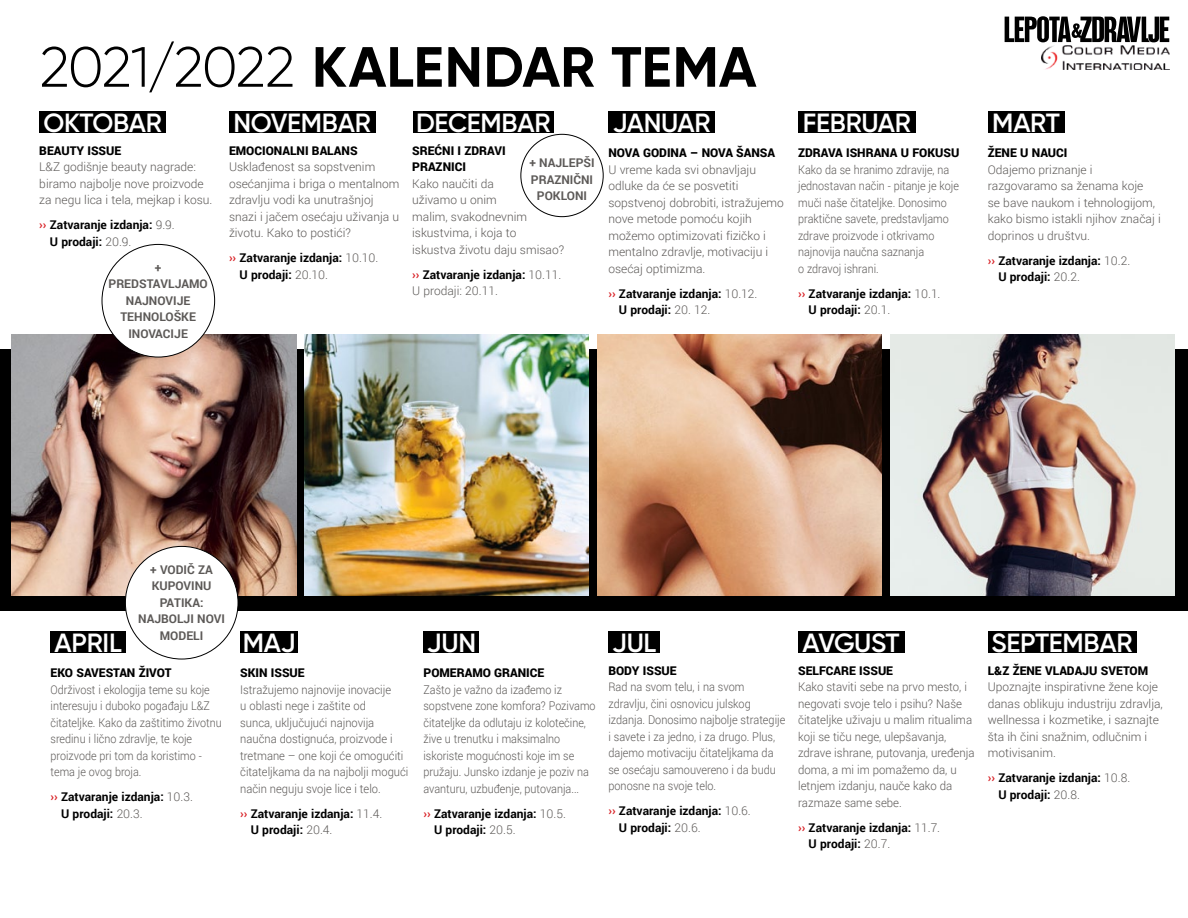
<style>
.page{position:relative;width:1188px;height:918px;background:#fff}
.page>*{position:absolute;margin:0;border:0;box-sizing:border-box;transform-origin:0 0}
.t1{font:700 56.55px "Gilroy";letter-spacing:.005em;color:#000}
.t2{font:600 26.25px "Gilroy";letter-spacing:-.01em;color:#fff}
.t3{font:300 12px/16.5px "Roboto";color:#5c5957}
.t4{font:300 12px/16.5px "Roboto";color:#5c5957;scale:.9 1}
.t5{font:700 12px/16.5px "Roboto";color:#000}
.t6{font:300 12px/16.5px "Roboto";color:#5c5957;scale:.95 1}
.t7{font:300 12px/16.5px "Roboto";color:#5c5957;scale:.91 1}
.t8{font:300 12px/16.5px "Roboto";color:#5c5957;scale:.93 1}
.t9{font:900 12px/16.5px "Roboto";color:#000}
.t10{font:700 12px/16.5px "Roboto";color:#5c5957;text-align:center}
.s1{font-weight:300}
.s2{color:#d82025}
.s3{font-weight:300;color:#5c5957}
.s4{font-weight:700;color:#d82025}
.s5{font-weight:700;color:#000}
</style>
<div class="page">
<div style="left:0;top:350px;width:1188px;height:261px;background:#000"></div>
<img style="left:11px;top:334px;width:285px;height:262px">
<img style="left:304px;top:334px;width:285px;height:262px">
<img style="left:597px;top:334px;width:285px;height:262px">
<img style="left:890px;top:334px;width:285px;height:262px">
<div style="left:608px;top:111px;width:107px;height:21px;background:#000"></div>
<div style="left:798px;top:111px;width:118px;height:21px;background:#000"></div>
<div style="left:988px;top:111px;width:76px;height:21px;background:#000"></div>
<div style="left:608px;top:631px;width:52px;height:21px;background:#000"></div>
<div style="left:798px;top:631px;width:106px;height:21px;background:#000"></div>
<div style="left:988px;top:631px;width:148px;height:21px;background:#000"></div>
<div style="left:39px;top:111px;width:127px;height:21px;background:#000"></div>
<div style="left:229px;top:111px;width:146px;height:21px;background:#000"></div>
<div style="left:413px;top:111px;width:140px;height:21px;background:#000"></div>
<div style="left:102px;top:244px;width:113px;height:113px;background:#fff;border-radius:50%"></div>
<div style="left:51px;top:631px;width:75px;height:21px;background:#000"></div>
<div style="left:240px;top:631px;width:58px;height:21px;background:#000"></div>
<div style="left:423px;top:631px;width:56px;height:21px;background:#000"></div>
<div style="left:125px;top:546px;width:113px;height:113px;background:#fff;border-radius:50%"></div>
<svg style="left:1005px;top:16px;width:164px;height:26px"></svg>
<img style="left:1042px;top:46px;width:127px;height:24px">
<h1 class="t1" style="left:40px;top:32px;width:719px"><span class="s1">2021/2022</span> KALENDAR TEMA</h1>
<h2 class="t2" style="left:613px;top:107px;width:99px">JANUAR</h2>
<h2 class="t2" style="left:803px;top:107px;width:109px">FEBRUAR</h2>
<h2 class="t2" style="left:992px;top:107px;width:69px">MART</h2>
<p class="t9" style="left:608px;top:144px;width:168px">NOVA GODINA – NOVA ŠANSA</p>
<p class="t3" style="left:608px;top:161px;width:177px">U vreme kada svi obnavljaju odluke da će se posvetiti sopstvenoj dobrobiti, istražujemo nove metode pomoću kojih možemo optimizovati fizičko i mentalno zdravlje, motivaciju i osećaj optimizma.</p>
<p class="t5" style="left:619px;top:285px;width:140px;text-indent:-11px"><span class="s2">››</span> Zatvaranje izdanja: <span class="s3">10.12.<br></span>U prodaji: <span class="s3">20. 12.</span></p>
<h2 class="t2" style="left:43px;top:107px;width:120px">OKTOBAR</h2>
<h2 class="t2" style="left:233px;top:107px;width:139px">NOVEMBAR</h2>
<h2 class="t2" style="left:416px;top:107px;width:136px">DECEMBAR</h2>
<p class="t9" style="left:39px;top:142px;width:84px">BEAUTY ISSUE</p>
<p class="t3" style="left:39px;top:158px;width:175px">L&amp;Z godišnje beauty nagrade: biramo najbolje nove proizvode za negu lica i tela, mejkap i kosu.</p>
<p class="t5" style="left:50px;top:216px;width:126px;text-indent:-11px"><span class="s2">››</span> Zatvaranje izdanja: <span class="s3">9.9.<br></span>U prodaji: <span class="s3">20.9.</span></p>
<p class="t9" style="left:412px;top:142px;width:95px">SREĆNI I ZDRAVI<br>PRAZNICI</p>
<p class="t3" style="left:412px;top:175px;width:153px">Kako naučiti da<br>uživamo u onim<br>malim, svakodnevnim iskustvima, i koja to<br>iskustva životu daju smisao?</p>
<p class="t3" style="left:412px;top:266px;width:151px"><span class="s4">››</span> <span class="s5">Zatvaranje izdanja:</span> 10.11.<br>U prodaji: 20.11.</p>
<p class="t9" style="left:988px;top:144px;width:81px">ŽENE U NAUCI</p>
<p class="t3" style="left:988px;top:161px;width:175px">Odajemo priznanje i razgovaramo sa ženama koje<br>se bave naukom i tehnologijom, kako bismo istakli njihov značaj i doprinos u društvu.</p>
<p class="t5" style="left:998px;top:252px;width:133px;text-indent:-11px"><span class="s2">››</span> Zatvaranje izdanja: <span class="s3">10.2.<br></span>U prodaji: <span class="s3">20.2.</span></p>
<p class="t9" style="left:229px;top:142px;width:130px">EMOCIONALNI BALANS</p>
<p class="t3" style="left:229px;top:158px;width:172px">Usklađenost sa sopstvenim osećanjima i briga o mentalnom zdravlju vodi ka unutrašnjoj snazi i jačem osećaju uživanja u životu. Kako to postići?</p>
<p class="t5" style="left:240px;top:249px;width:140px;text-indent:-11px"><span class="s2">››</span> Zatvaranje izdanja: <span class="s3">10.10.<br></span>U prodaji: <span class="s3">20.10.</span></p>
<p class="t9" style="left:798px;top:144px;width:163px">ZDRAVA ISHRANA U FOKUSU</p>
<p class="t4" style="left:798px;top:161px;width:180px">Kako da se hranimo zdravije, na jednostavan način - pitanje je koje muči naše čitateljke. Donosimo praktične savete, predstavljamo zdrave proizvode i otkrivamo najnovija naučna saznanja<br>o zdravoj ishrani.</p>
<p class="t5" style="left:809px;top:285px;width:133px;text-indent:-11px"><span class="s2">››</span> Zatvaranje izdanja: <span class="s3">10.1.<br></span>U prodaji: <span class="s3">20.1.</span></p>
<p class="t10" style="left:529px;top:154px;width:67px">+ NAJLEPŠI<br>PRAZNIČNI<br>POKLONI</p>
<p class="t10" style="left:109px;top:259px;width:101px">+<br>PREDSTAVLJAMO<br>NAJNOVIJE<br>TEHNOLOŠKE<br>INOVACIJE</p>
<p class="t10" style="left:138px;top:561px;width:88px">+ VODIČ ZA<br>KUPOVINU<br>PATIKA:<br>NAJBOLJI NOVI<br>MODELI</p>
<h2 class="t2" style="left:55px;top:627px;width:69px">APRIL</h2>
<h2 class="t2" style="left:243px;top:627px;width:54px">MAJ</h2>
<h2 class="t2" style="left:427px;top:627px;width:51px">JUN</h2>
<p class="t9" style="left:51px;top:664px;width:123px">EKO SAVESTAN ŽIVOT</p>
<p class="t4" style="left:51px;top:681px;width:192px">Održivost i ekologija teme su koje interesuju i duboko pogađaju L&amp;Z čitateljke. Kako da zaštitimo životnu sredinu i lično zdravlje, te koje proizvode pri tom da koristimo - tema je ovog broja.</p>
<p class="t5" style="left:61px;top:788px;width:133px;text-indent:-11px"><span class="s2">››</span> Zatvaranje izdanja: <span class="s3">10.3.<br></span>U prodaji: <span class="s3">20.3.</span></p>
<p class="t9" style="left:240px;top:664px;width:66px">SKIN ISSUE</p>
<p class="t8" style="left:240px;top:681px;width:182px">Istražujemo najnovije inovacije<br>u oblasti nege i zaštite od<br>sunca, uključujući najnovija naučna dostignuća, proizvode i tretmane – one koji će omogućiti čitateljkama da na najbolji mogući način neguju svoje lice i telo.</p>
<p class="t5" style="left:251px;top:805px;width:133px;text-indent:-11px"><span class="s2">››</span> Zatvaranje izdanja: <span class="s3">11.4.<br></span>U prodaji: <span class="s3">20.4.</span></p>
<p class="t9" style="left:423px;top:664px;width:122px">POMERAMO GRANICE</p>
<p class="t4" style="left:423px;top:681px;width:193px">Zašto je važno da izađemo iz sopstvene zone komfora? Pozivamo čitateljke da odlutaju iz kolotečine, žive u trenutku i maksimalno iskoriste mogućnosti koje im se pružaju. Junsko izdanje je poziv na avanturu, uzbuđenje, putovanja...</p>
<p class="t5" style="left:434px;top:805px;width:133px;text-indent:-11px"><span class="s2">››</span> Zatvaranje izdanja: <span class="s3">10.5.<br></span>U prodaji: <span class="s3">20.5.</span></p>
<h2 class="t2" style="left:612px;top:627px;width:46px">JUL</h2>
<h2 class="t2" style="left:803px;top:627px;width:99px">AVGUST</h2>
<h2 class="t2" style="left:992px;top:627px;width:142px">SEPTEMBAR</h2>
<p class="t9" style="left:608px;top:662px;width:70px">BODY ISSUE</p>
<p class="t7" style="left:608px;top:678px;width:196px">Rad na svom telu, i na svom zdravlju, čini osnovicu julskog izdanja. Donosimo najbolje strategije i savete i za jedno, i za drugo. Plus, dajemo motivaciju čitateljkama da se osećaju samouvereno i da budu ponosne na svoje telo.</p>
<p class="t5" style="left:619px;top:802px;width:133px;text-indent:-11px"><span class="s2">››</span> Zatvaranje izdanja: <span class="s3">10.6.<br></span>U prodaji: <span class="s3">20.6.</span></p>
<p class="t9" style="left:988px;top:662px;width:162px">L&amp;Z ŽENE VLADAJU SVETOM</p>
<p class="t3" style="left:988px;top:678px;width:177px">Upoznajte inspirativne žene koje danas oblikuju industriju zdravlja, wellnessa i kozmetike, i saznajte šta ih čini snažnim, odlučnim i motivisanim.</p>
<p class="t5" style="left:998px;top:769px;width:133px;text-indent:-11px"><span class="s2">››</span> Zatvaranje izdanja: <span class="s3">10.8.<br></span>U prodaji: <span class="s3">20.8.</span></p>
<p class="t9" style="left:798px;top:662px;width:97px">SELFCARE ISSUE</p>
<p class="t6" style="left:798px;top:678px;width:187px">Kako staviti sebe na prvo mesto, i negovati svoje telo i psihu? Naše čitateljke uživaju u malim ritualima koji se tiču nege, ulepšavanja, zdrave ishrane, putovanja, uređenja doma, a mi im pomažemo da, u letnjem izdanju, nauče kako da razmaze same sebe.</p>
<p class="t5" style="left:809px;top:819px;width:133px;text-indent:-11px"><span class="s2">››</span> Zatvaranje izdanja: <span class="s3">11.7.<br></span>U prodaji: <span class="s3">20.7.</span></p>
</div>
